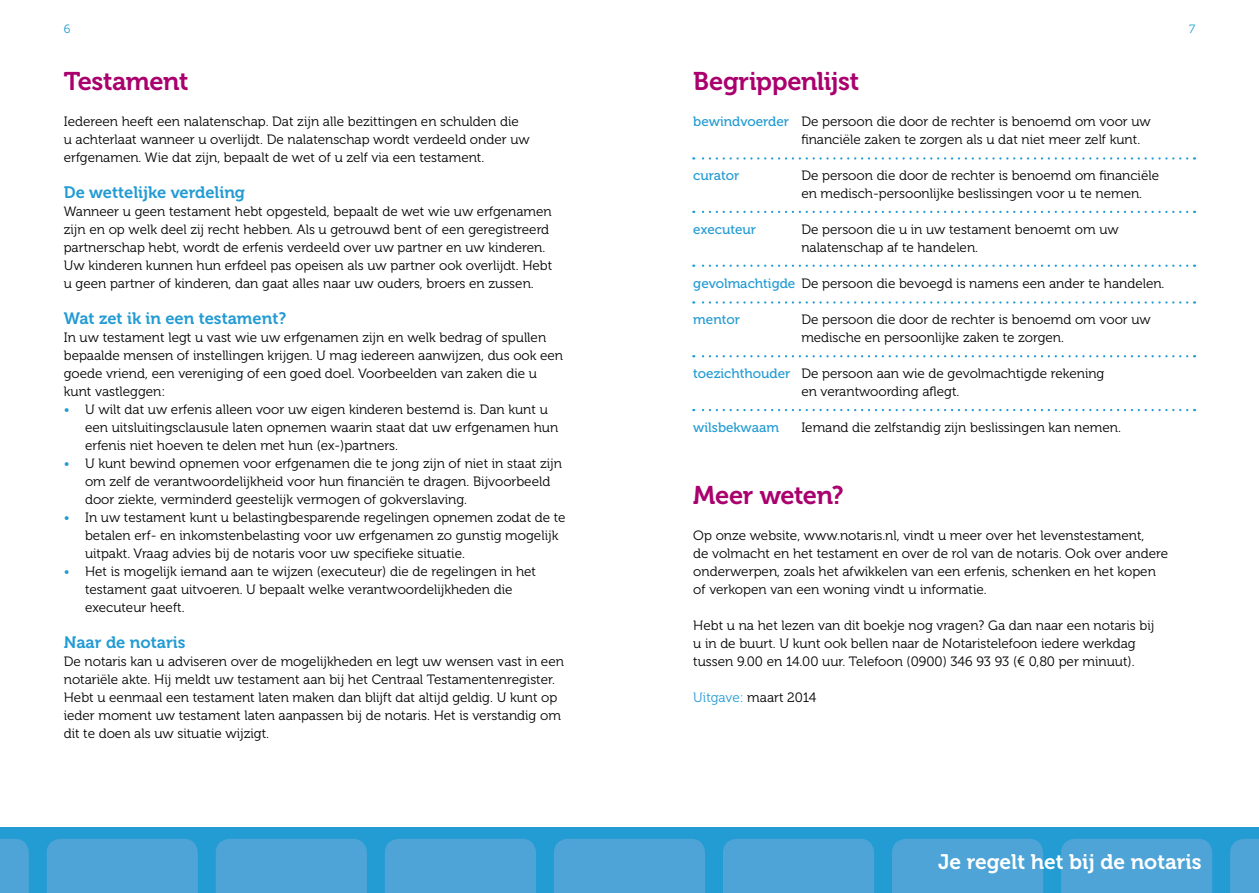
<style>
.page{position:relative;width:1259px;height:893px;background:#fff}
.page>*{position:absolute;margin:0;border:0;box-sizing:border-box;transform-origin:0 0}
.t1{font:25.5px "Museo 700";letter-spacing:-.015em;color:#a9006d}
.t2{font:21px "Museo 700";color:#fff}
.t3{font:16.5px "Museo 700";color:#239bd3}
.t4{font:13.5px/18px "Museo 300";color:#000}
.t5{font:13.5px "Museo 500";color:#239bd3}
.t6{font:12px "Museo 300";color:#239bd3}
.s1{color:#239bd3}
.s2{font-family:"Museo 500";color:#239bd3}
</style>
<div class="page">
<div style="left:0;top:827px;width:1259px;height:66px;background:#239bd3"></div>
<div style="left:47px;top:839px;width:151px;height:54px;background:#4ea4d7"></div>
<div style="left:554px;top:839px;width:151px;height:54px;background:#4ea4d7"></div>
<div style="left:1061px;top:839px;width:151px;height:54px;background:#4ea4d7"></div>
<div style="left:0;top:839px;width:29px;height:54px;background:#4ea4d7"></div>
<div style="left:385px;top:839px;width:151px;height:54px;background:#4ea4d7"></div>
<div style="left:892px;top:839px;width:151px;height:54px;background:#4ea4d7"></div>
<div style="left:216px;top:839px;width:151px;height:54px;background:#4ea4d7"></div>
<div style="left:723px;top:839px;width:151px;height:54px;background:#4ea4d7"></div>
<div style="left:1230px;top:839px;width:29px;height:54px;background:#4ea4d7"></div>
<svg style="left:693px;top:157px;width:494px;height:3px"></svg>
<svg style="left:693px;top:211px;width:494px;height:2px"></svg>
<svg style="left:693px;top:265px;width:494px;height:2px"></svg>
<svg style="left:693px;top:301px;width:494px;height:3px"></svg>
<svg style="left:693px;top:355px;width:494px;height:2px"></svg>
<svg style="left:693px;top:409px;width:494px;height:2px"></svg>
<p class="t6" style="left:64px;top:22px;width:8px">6</p>
<p class="t6" style="left:1189px;top:22px;width:8px">7</p>
<h1 class="t1" style="left:64px;top:67px;width:126px">Testament</h1>
<p class="t4" style="left:64px;top:113px;width:467px">Iedereen heeft een nalatenschap. Dat zijn alle bezittingen en schulden die u achterlaat wanneer u overlijdt. De nalatenschap wordt verdeeld onder uw erfgenamen. Wie dat zijn, bepaalt de wet of u zelf via een testament.</p>
<p class="t3" style="left:64px;top:183px;width:183px">De wettelijke verdeling</p>
<p class="t4" style="left:64px;top:203px;width:490px">Wanneer u geen testament hebt opgesteld, bepaalt de wet wie uw erfgenamen zijn en op welk deel zij recht hebben. Als u getrouwd bent of een geregistreerd partnerschap hebt, wordt de erfenis verdeeld over uw partner en uw kinderen.<br>Uw kinderen kunnen hun erfdeel pas opeisen als uw partner ook overlijdt. Hebt u geen partner of kinderen, dan gaat alles naar uw ouders, broers en zussen.</p>
<p class="t3" style="left:64px;top:309px;width:224px">Wat zet ik in een testament?</p>
<p class="t4" style="left:64px;top:329px;width:501px">In uw testament legt u vast wie uw erfgenamen zijn en welk bedrag of spullen bepaalde mensen of instellingen krijgen. U mag iedereen aanwijzen, dus ook een goede vriend, een vereniging of een goed doel. Voorbeelden van zaken die u kunt vastleggen:</p>
<p class="t4" style="left:85px;top:401px;width:475px;text-indent:-21px"><span class="s1">•</span> U wilt dat uw erfenis alleen voor uw eigen kinderen bestemd is. Dan kunt u een uitsluitingsclausule laten opnemen waarin staat dat uw erfgenamen hun erfenis niet hoeven te delen met hun (ex-)partners.</p>
<p class="t4" style="left:85px;top:455px;width:478px;text-indent:-21px"><span class="s1">•</span> U kunt bewind opnemen voor erfgenamen die te jong zijn of niet in staat zijn om zelf de verantwoordelijkheid voor hun financiën te dragen. Bijvoorbeeld door ziekte, verminderd geestelijk vermogen of gokverslaving.</p>
<p class="t4" style="left:85px;top:509px;width:482px;text-indent:-21px"><span class="s1">•</span> In uw testament kunt u belastingbesparende regelingen opnemen zodat de te betalen erf- en inkomstenbelasting voor uw erfgenamen zo gunstig mogelijk uitpakt. Vraag advies bij de notaris voor uw specifieke situatie.</p>
<p class="t4" style="left:85px;top:563px;width:452px;text-indent:-21px"><span class="s1">•</span> Het is mogelijk iemand aan te wijzen (executeur) die de regelingen in het testament gaat uitvoeren. U bepaalt welke verantwoordelijkheden die executeur heeft.</p>
<p class="t3" style="left:64px;top:633px;width:123px">Naar de notaris</p>
<p class="t4" style="left:64px;top:653px;width:502px">De notaris kan u adviseren over de mogelijkheden en legt uw wensen vast in een notariële akte. Hij meldt uw testament aan bij het Centraal Testamentenregister.<br>Hebt u eenmaal een testament laten maken dan blijft dat altijd geldig. U kunt op ieder moment uw testament laten aanpassen bij de notaris. Het is verstandig om dit te doen als uw situatie wijzigt.</p>
<h1 class="t1" style="left:693px;top:67px;width:167px">Begrippenlijst</h1>
<p class="t4" style="left:801px;top:113px;width:351px;text-indent:-108px"><span class="s2">bewindvoerder</span> De persoon die door de rechter is benoemd om voor uw financiële zaken te zorgen als u dat niet meer zelf kunt.</p>
<p class="t5" style="left:693px;top:168px;width:47px">curator</p>
<p class="t4" style="left:801px;top:167px;width:359px">De persoon die door de rechter is benoemd om financiële en medisch-persoonlijke beslissingen voor u te nemen.</p>
<p class="t5" style="left:693px;top:222px;width:64px">executeur</p>
<p class="t4" style="left:801px;top:221px;width:319px">De persoon die u in uw testament benoemt om uw nalatenschap af te handelen.</p>
<p class="t4" style="left:693px;top:275px;width:473px"><span class="s2">gevolmachtigde</span> De persoon die bevoegd is namens een ander te handelen.</p>
<p class="t5" style="left:693px;top:312px;width:48px">mentor</p>
<p class="t4" style="left:801px;top:311px;width:351px">De persoon die door de rechter is benoemd om voor uw medische en persoonlijke zaken te zorgen.</p>
<p class="t4" style="left:801px;top:365px;width:305px;text-indent:-108px"><span class="s2">toezichthouder</span> De persoon aan wie de gevolmachtigde rekening en verantwoording aflegt.</p>
<p class="t5" style="left:693px;top:420px;width:87px">wilsbekwaam</p>
<p class="t4" style="left:801px;top:419px;width:321px">Iemand die zelfstandig zijn beslissingen kan nemen.</p>
<h1 class="t1" style="left:693px;top:481px;width:152px">Meer weten?</h1>
<p class="t4" style="left:693px;top:527px;width:476px">Op onze website, www.notaris.nl, vindt u meer over het levenstestament,<br>de volmacht en het testament en over de rol van de notaris. Ook over andere onderwerpen, zoals het afwikkelen van een erfenis, schenken en het kopen of verkopen van een woning vindt u informatie.</p>
<p class="t4" style="left:693px;top:617px;width:462px">Hebt u na het lezen van dit boekje nog vragen? Ga dan naar een notaris bij u in de buurt. U kunt ook bellen naar de Notaristelefoon iedere werkdag tussen 9.00 en 14.00 uur. Telefoon (0900) 346 93 93 (€ 0,80 per minuut).</p>
<p class="t4" style="left:693px;top:689px;width:125px"><span class="s1">Uitgave:</span> maart 2014</p>
<h2 class="t2" style="left:938px;top:850px;width:265px">Je regelt het bij de notaris</h2>
</div>
